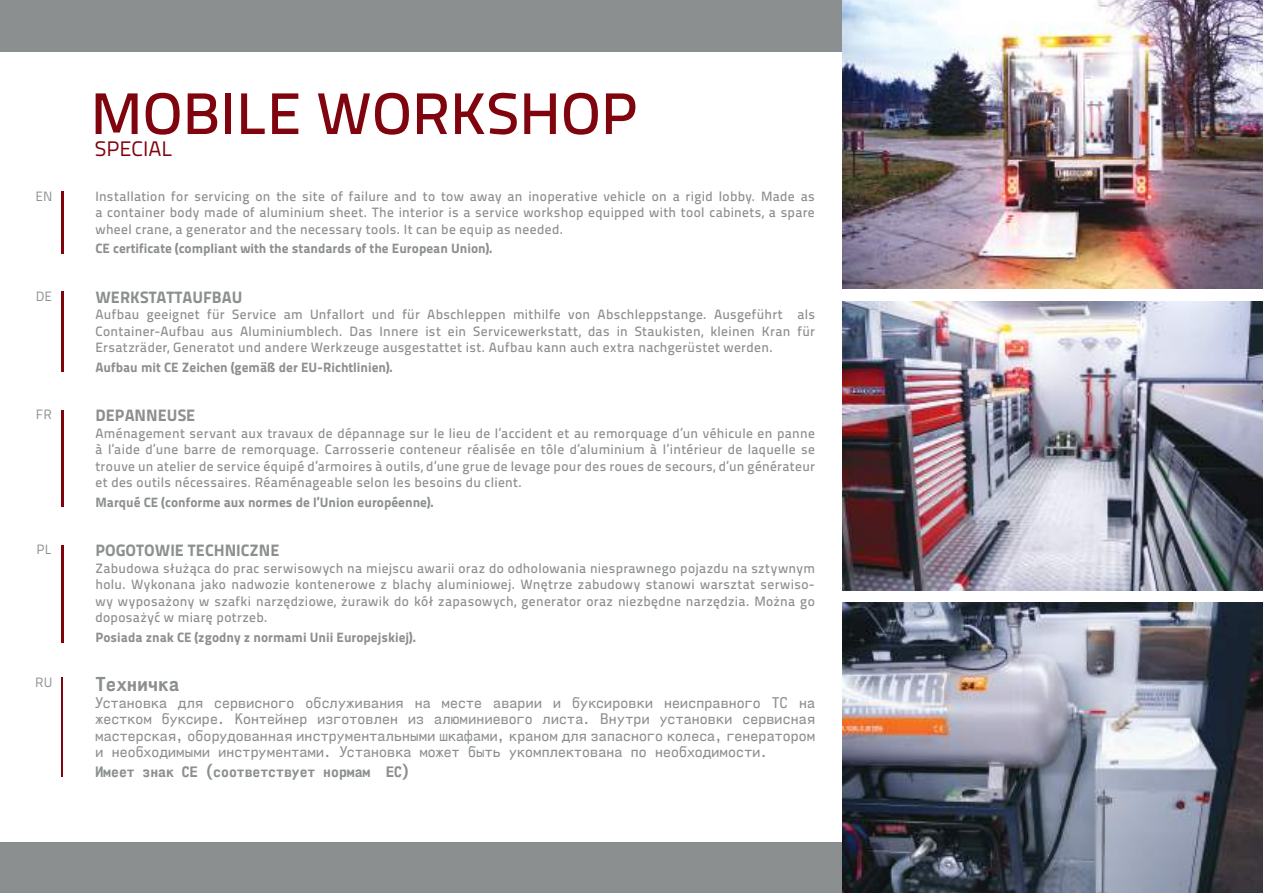
<style>
.page{position:relative;width:1263px;height:893px;background:#8c8f90}
.page>*{position:absolute;margin:0;border:0;box-sizing:border-box;transform-origin:0 0}
.t1{font:58.5px "Titillium Text 22 L 600 wt";color:#7f040d;scale:1.05 1}
.t2{font:21px "Titillium Text 22 L 400 wt";color:#7f040d}
.t3{font:700 18px "NK57 Monospace Sc Rg";color:#8c8f90}
.t4{font:16.5px "Titillium Maps 29 L 999 wt";color:#8c8f90}
.t5{font:13.5px/16.5px "Titillium Text 22 L 600 wt";letter-spacing:.025em;color:#8c8f90;text-align:justify}
.t6{font:13.5px/16.5px "NK57 Monospace Sc Rg";letter-spacing:.015em;color:#8c8f90;text-align:justify}
.t7{font:13.5px "Titillium Maps 29 L 999 wt";color:#8c8f90}
.t8{font:700 13.5px "NK57 Monospace Sc Rg";color:#8c8f90}
.t9{font:13.5px "Titillium Maps 29 L 400 wt";color:#8c8f90}
</style>
<div class="page">
<div style="left:0;top:52px;width:1263px;height:789px;background:#fff"></div>
<img style="left:842px;top:0;width:421px;height:288px">
<img style="left:842px;top:301px;width:421px;height:289px">
<img style="left:842px;top:603px;width:421px;height:290px">
<hr style="left:61px;top:191px;width:2px;height:62px;background:#7f040d">
<hr style="left:61px;top:291px;width:2px;height:81px;background:#7f040d">
<hr style="left:61px;top:410px;width:2px;height:97px;background:#7f040d">
<hr style="left:61px;top:545px;width:2px;height:97px;background:#7f040d">
<hr style="left:61px;top:677px;width:2px;height:100px;background:#7f040d">
<p class="t9" style="left:36px;top:186px;width:18px">EN</p>
<p class="t9" style="left:36px;top:286px;width:18px">DE</p>
<p class="t9" style="left:36px;top:405px;width:17px">FR</p>
<p class="t9" style="left:37px;top:540px;width:17px">PL</p>
<p class="t9" style="left:35px;top:672px;width:19px">RU</p>
<h1 class="t1" style="left:91px;top:69px;width:523px">MOBILE WORKSHOP</h1>
<h2 class="t2" style="left:95px;top:133px;width:79px">SPECIAL</h2>
<p class="t5" style="left:95px;top:187px;width:721px">Installation for servicing on the site of failure and to tow away an inoperative vehicle on a rigid lobby. Made as a container body made of aluminium sheet. The interior is a service workshop equipped with tool cabinets, a spare wheel crane, a generator and the necessary tools. It can be equip as needed.</p>
<p class="t7" style="left:95px;top:238px;width:399px">CE certificate (compliant with the standards of the European Union).</p>
<p class="t4" style="left:95px;top:284px;width:149px">WERKSTATTAUFBAU</p>
<p class="t5" style="left:95px;top:306px;width:721px">Aufbau geeignet für Service am Unfallort und für Abschleppen mithilfe von Abschleppstange. Ausgeführt als Container-Aufbau aus Aluminiumblech. Das Innere ist ein Servicewerkstatt, das in Staukisten, kleinen Kran für Ersatzräder, Generatot und andere Werkzeuge ausgestattet ist. Aufbau kann auch extra nachgerüstet werden.</p>
<p class="t7" style="left:95px;top:356px;width:299px">Aufbau mit CE Zeichen (gemäß der EU-Richtlinien).</p>
<p class="t4" style="left:95px;top:403px;width:101px">DEPANNEUSE</p>
<p class="t5" style="left:95px;top:424px;width:721px">Aménagement servant aux travaux de dépannage sur le lieu de l’accident et au remorquage d’un véhicule en panne à l’aide d’une barre de remorquage. Carrosserie conteneur réalisée en tôle d’aluminium à l’intérieur de laquelle se trouve un atelier de service équipé d’armoires à outils, d’une grue de levage pour des roues de secours, d’un générateur et des outils nécessaires. Réaménageable selon les besoins du client.</p>
<p class="t7" style="left:95px;top:491px;width:340px">Marqué CE (conforme aux normes de l’Union européenne).</p>
<p class="t4" style="left:95px;top:538px;width:186px">POGOTOWIE TECHNICZNE</p>
<p class="t5" style="left:95px;top:559px;width:721px">Zabudowa służąca do prac serwisowych na miejscu awarii oraz do odholowania niesprawnego pojazdu na sztywnym holu. Wykonana jako nadwozie kontenerowe z blachy aluminiowej. Wnętrze zabudowy stanowi warsztat serwiso&shy;wy wyposażony w szafki narzędziowe, żurawik do kół zapasowych, generator oraz niezbędne narzędzia. Można go doposażyć w miarę potrzeb.</p>
<p class="t7" style="left:95px;top:626px;width:322px">Posiada znak CE (zgodny z normami Unii Europejskiej).</p>
<h3 class="t3" style="left:95px;top:674px;width:85px">Техничка</h3>
<p class="t6" style="left:95px;top:694px;width:721px">Установка для сервисного обслуживания на месте аварии и буксировки неисправного ТС на жестком буксире. Контейнер изготовлен из алюминиевого листа. Внутри установки сервисная мастерская, оборудованная инструментальными шкафами, краном для запасного колеса, генератором и необходимыми инструментами. Установка может быть укомплектована по необходимости.</p>
<p class="t8" style="left:95px;top:764px;width:316px">Имеет знак CE (соответствует нормам ЕС)</p>
</div>
